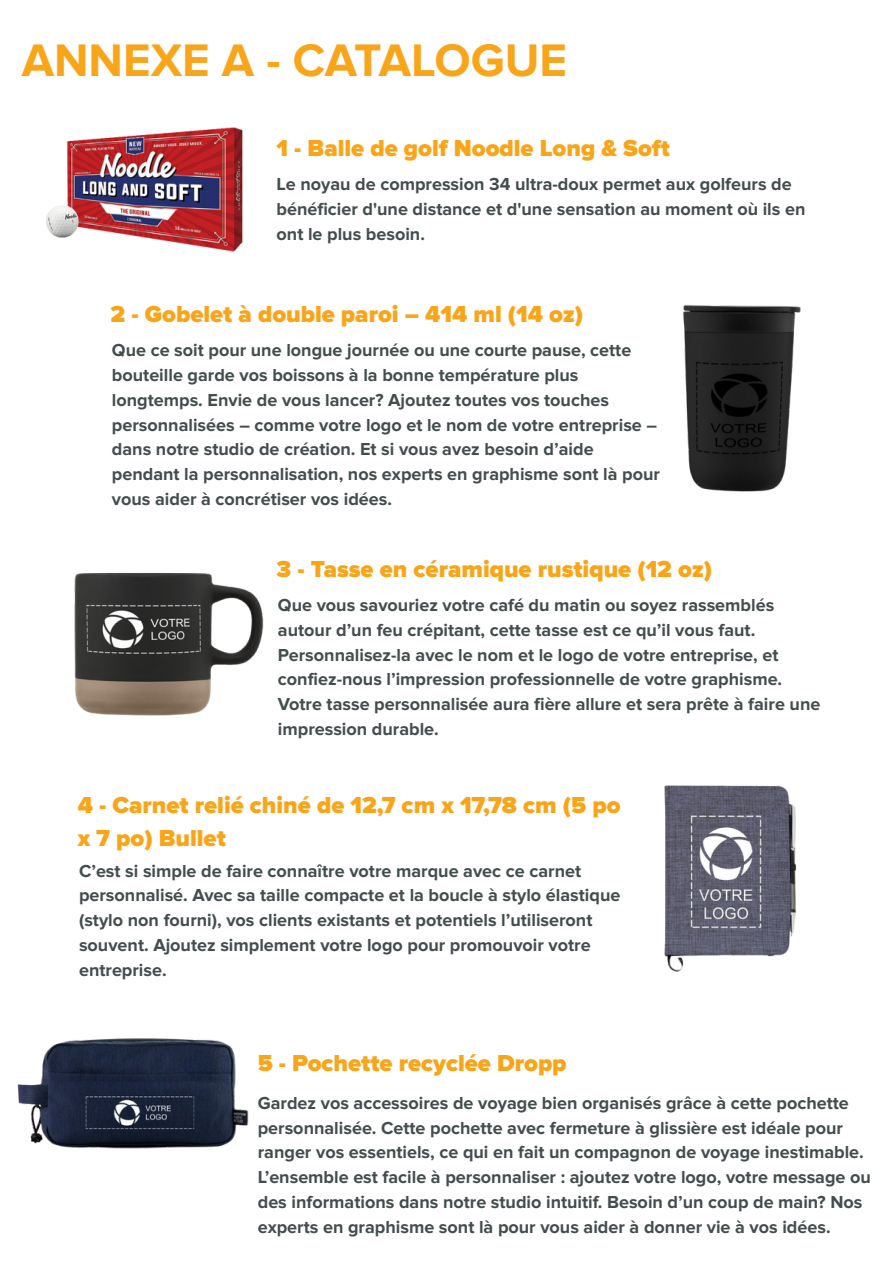
<style>
.page{position:relative;width:894px;height:1264px;background:#fff}
.page>*{position:absolute;margin:0;border:0;box-sizing:border-box;transform-origin:0 0}
.t1{font:700 47.25px "Proxima Nova";color:#f9a51a}
.t2{font:900 24px/32.7px "Proxima Nova";color:#f9a51a}
.t3{font:700 18px/24.8px "Proxima Nova";color:#444d4e}
</style>
<div class="page">
<img style="left:683px;top:305px;width:118px;height:187px">
<img style="left:74px;top:573px;width:190px;height:143px">
<img style="left:664px;top:785px;width:133px;height:187px">
<img style="left:46px;top:127px;width:197px;height:125px">
<img style="left:17px;top:1038px;width:232px;height:111px">
<h2 class="t1" style="left:22px;top:33px;width:546px">ANNEXE A - CATALOGUE</h2>
<h2 class="t2" style="left:276px;top:132px;width:395px">1 - Balle de golf Noodle Long &amp; Soft</h2>
<p class="t3" style="left:276px;top:172px;width:530px">Le noyau de compression 34 ultra-doux permet aux golfeurs de bénéficier d'une distance et d'une sensation au moment où ils en ont le plus besoin.</p>
<p class="t2" style="left:110px;top:298px;width:474px">2 - Gobelet à double paroi – 414 ml (14 oz)</p>
<p class="t3" style="left:112px;top:338px;width:549px">Que ce soit pour une longue journée ou une courte pause, cette bouteille garde vos boissons à la bonne température plus longtemps. Envie de vous lancer? Ajoutez toutes vos touches personnalisées – comme votre logo et le nom de votre entreprise – dans notre studio de création. Et si vous avez besoin d’aide pendant la personnalisation, nos experts en graphisme sont là pour vous aider à concrétiser vos idées.</p>
<h2 class="t2" style="left:276px;top:553px;width:437px">3 - Tasse en céramique rustique (12 oz)</h2>
<p class="t3" style="left:278px;top:593px;width:544px">Que vous savouriez votre café du matin ou soyez rassemblés autour d’un feu crépitant, cette tasse est ce qu’il vous faut.<br>Personnalisez-la avec le nom et le logo de votre entreprise, et confiez-nous l’impression professionnelle de votre graphisme.<br>Votre tasse personnalisée aura fière allure et sera prête à faire une impression durable.</p>
<h1 class="t2" style="left:78px;top:789px;width:544px">4 - Carnet relié chiné de 12,7 cm x 17,78 cm (5 po x 7 po) Bullet</h1>
<p class="t3" style="left:79px;top:858px;width:542px">C’est si simple de faire connaître votre marque avec ce carnet personnalisé. Avec sa taille compacte et la boucle à stylo élastique (stylo non fourni), vos clients existants et potentiels l’utiliseront souvent. Ajoutez simplement votre logo pour promouvoir votre entreprise.</p>
<h2 class="t2" style="left:258px;top:1046px;width:310px">5 - Pochette recyclée Dropp</h2>
<p class="t3" style="left:258px;top:1090px;width:614px">Gardez vos accessoires de voyage bien organisés grâce à cette pochette personnalisée. Cette pochette avec fermeture à glissière est idéale pour ranger vos essentiels, ce qui en fait un compagnon de voyage inestimable.<br>L’ensemble est facile à personnaliser : ajoutez votre logo, votre message ou des informations dans notre studio intuitif. Besoin d’un coup de main? Nos experts en graphisme sont là pour vous aider à donner vie à vos idées.</p>
</div>
